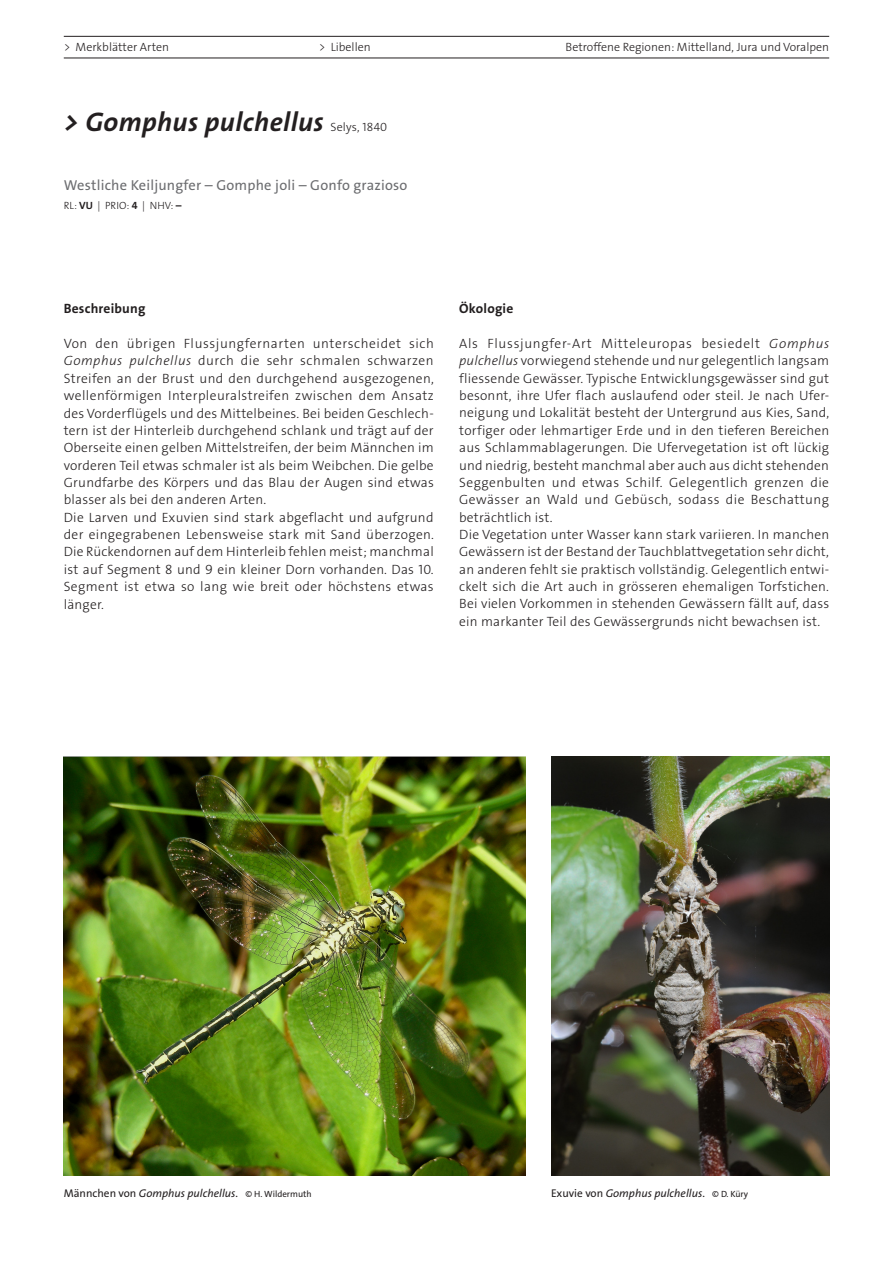
<style>
.page{position:relative;width:893px;height:1263px;background:#fff}
.page>*{position:absolute;margin:0;border:0;box-sizing:border-box;transform-origin:0 0}
.t1{font:italic 700 27px "The Sans Os F";letter-spacing:.015em;color:#231f20}
.t2{font:14.4px "The Sans Os F";letter-spacing:.015em;color:#6c6d70}
.t3{font:300 13.5px/17.4px "The Sans Os F";letter-spacing:.015em;color:#231f20}
.t4{font:700 13.5px "The Sans Os F";letter-spacing:.015em;color:#231f20}
.t5{font:300 12px "The Sans Os F";color:#231f20}
.t6{font:italic 11.25px "The Sans Os F";color:#231f20}
.t7{font:300 10.5px "The Sans Os F";letter-spacing:.005em;color:#231f20}
.s1{font-weight:700}
.s2{font-style:italic}
.s3{font-style:normal}
.s4{font-style:normal;font-size:9px}
</style>
<div class="page">
<hr style="left:64px;top:36px;width:765px;height:1px;background:#231f20">
<hr style="left:64px;top:58px;width:765px;height:1px;background:#231f20">
<img style="left:64px;top:757px;width:462px;height:418px">
<img style="left:551px;top:757px;width:278px;height:418px">
<p class="t5" style="left:64px;top:40px;width:107px">&gt; Merkblätter Arten</p>
<p class="t5" style="left:319px;top:40px;width:53px">&gt; Libellen</p>
<p class="t5" style="left:566px;top:40px;width:265px">Betroffene Regionen: Mittelland, Jura und Voralpen</p>
<h1 class="t1" style="left:64px;top:105px;width:261px">&gt; Gomphus pulchellus</h1>
<p class="t5" style="left:330px;top:119px;width:58px">Selys, 1840</p>
<p class="t2" style="left:64px;top:176px;width:345px">Westliche Keiljungfer – Gomphe joli – Gonfo grazioso</p>
<p class="t7" style="left:64px;top:199px;width:119px">RL: <span class="s1">VU</span> | PRIO: <span class="s1">4</span> | NHV: <span class="s1">–</span></p>
<p class="t4" style="left:64px;top:300px;width:83px">Beschreibung</p>
<p class="t3" style="left:64px;top:335px;width:372px">Von den übrigen Flussjungfernarten unterscheidet sich <span class="s2">Gomphus pulchellus</span> durch die sehr schmalen schwarzen Streifen an der Brust und den durchgehend ausgezogenen, wellenförmigen Interpleuralstreifen zwischen dem Ansatz des Vorderflügels und des Mittelbeines. Bei beiden Geschlech&shy;tern ist der Hinterleib durchgehend schlank und trägt auf der Oberseite einen gelben Mittelstreifen, der beim Männchen im vorderen Teil etwas schmaler ist als beim Weibchen. Die gelbe Grundfarbe des Körpers und das Blau der Augen sind etwas blasser als bei den anderen Arten.<br>Die Larven und Exuvien sind stark abgeflacht und aufgrund der eingegrabenen Lebensweise stark mit Sand überzogen.<br>Die Rückendornen auf dem Hinterleib fehlen meist; manchmal ist auf Segment 8 und 9 ein kleiner Dorn vorhanden. Das 10.<br>Segment ist etwa so lang wie breit oder höchstens etwas länger.</p>
<p class="t4" style="left:459px;top:300px;width:56px">Ökologie</p>
<p class="t3" style="left:459px;top:335px;width:371px">Als Flussjungfer-Art Mitteleuropas besiedelt <span class="s2">Gomphus pulchellus</span> vorwiegend stehende und nur gelegentlich langsam fliessende Gewässer. Typische Entwicklungsgewässer sind gut besonnt, ihre Ufer flach auslaufend oder steil. Je nach Ufer&shy;neigung und Lokalität besteht der Untergrund aus Kies, Sand, torfiger oder lehmartiger Erde und in den tieferen Bereichen aus Schlammablagerungen. Die Ufervegetation ist oft lückig und niedrig, besteht manchmal aber auch aus dicht stehenden Seggenbulten und etwas Schilf. Gelegentlich grenzen die Gewässer an Wald und Gebüsch, sodass die Beschattung beträchtlich ist.<br>Die Vegetation unter Wasser kann stark variieren. In manchen Gewässern ist der Bestand der Tauchblattvegetation sehr dicht, an anderen fehlt sie praktisch vollständig. Gelegentlich entwi&shy;ckelt sich die Art auch in grösseren ehemaligen Torfstichen.<br>Bei vielen Vorkommen in stehenden Gewässern fällt auf, dass ein markanter Teil des Gewässergrunds nicht bewachsen ist.</p>
<p class="t6" style="left:64px;top:1186px;width:249px"><span class="s3">Männchen von</span> Gomphus pulchellus<span class="s3">.</span> <span class="s4">© H. Wildermuth</span></p>
<p class="t6" style="left:551px;top:1186px;width:198px"><span class="s3">Exuvie von</span> Gomphus pulchellus<span class="s3">.</span> <span class="s4">© D. Küry</span></p>
</div>
